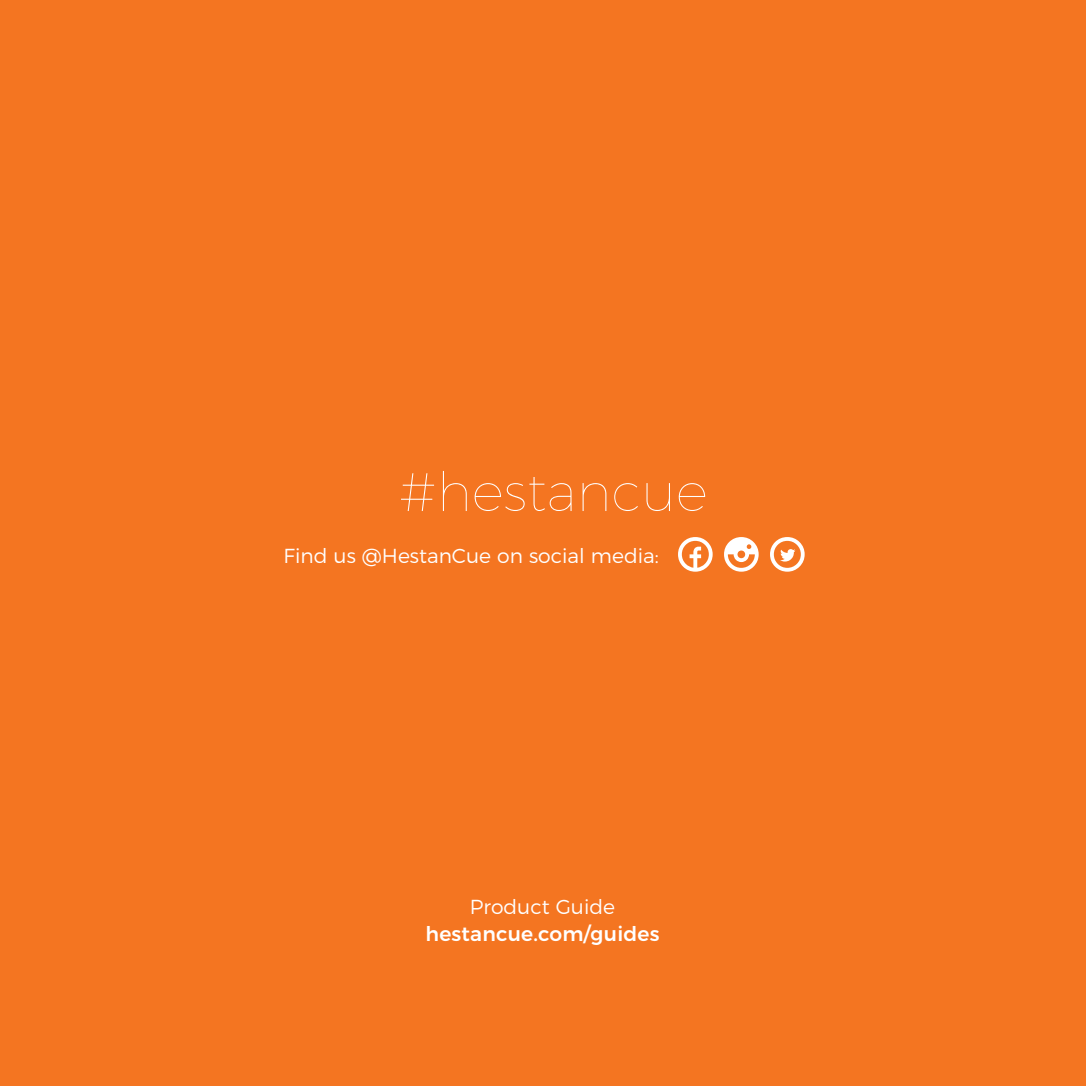
<style>
.page{position:relative;width:1086px;height:1086px;background:#fff}
.page>*{position:absolute;margin:0;border:0;box-sizing:border-box;transform-origin:0 0}
.Intro_Paragraph{font:100 54px "Montserrat";color:#fff}
.t1{font:300 20.25px "Montserrat";color:#fff}
.t2{font:500 20.25px "Montserrat";letter-spacing:.01em;color:#fff}
</style>
<div class="page">
<div style="left:0;top:0;width:1085px;height:1085px;background:#f47521"></div>
<svg style="left:678px;top:537px;width:126px;height:34px"></svg>
<p class="Intro_Paragraph" style="left:398px;top:451px;width:311px">#hestancue</p>
<p class="t1" style="left:284px;top:539px;width:377px">Find us @HestanCue on social media:</p>
<p class="t1" style="left:470px;top:890px;width:147px">Product Guide</p>
<p class="t2" style="left:425px;top:917px;width:235px">hestancue.com/guides</p>
</div>
